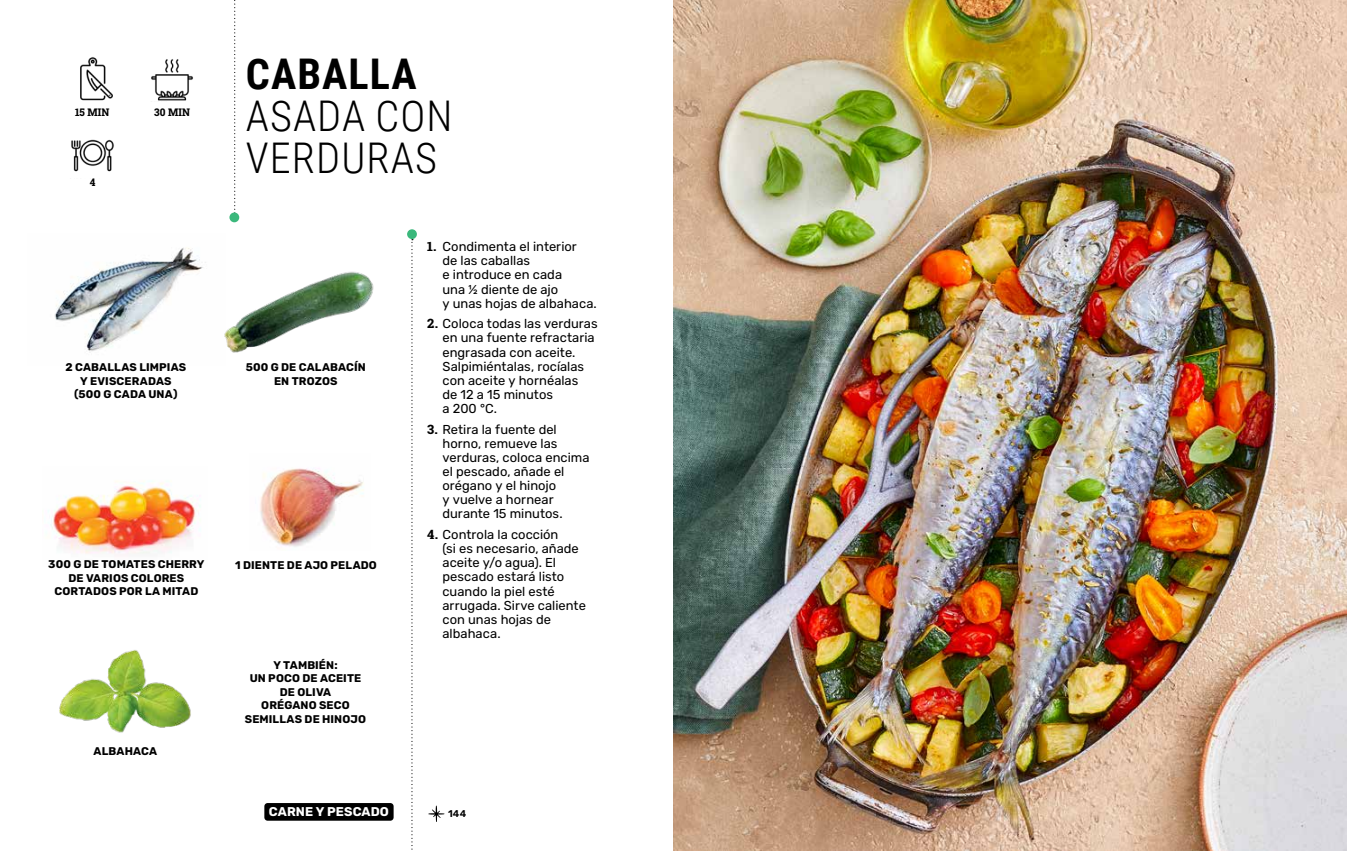
<style>
.page{position:relative;width:1347px;height:851px;background:#fff}
.page>*{position:absolute;margin:0;border:0;box-sizing:border-box;transform-origin:0 0}
.t1{font:300 42.25px/42.2px "Roboto Condensed";letter-spacing:.025em;color:#000}
.t2{font:700 42.25px "Roboto Condensed";letter-spacing:.025em;color:#000}
.t3{font:12.88px/14.1px "Rubik";color:#000}
.t4{font:700 12.75px "Rubik";letter-spacing:.005em;color:#fff}
.t5{font:700 11.12px/13.5px "Rubik";letter-spacing:.01em;color:#000;text-align:center}
.t6{font:800 10.62px "Roboto Slab";letter-spacing:.02em;color:#000;scale:.95 1}
.t7{font:600 9.75px "Rubik";color:#000}
.s1{font-family:"Roboto Slab";font-weight:800}
</style>
<div class="page">
<img style="left:54px;top:248px;width:152px;height:105px">
<img style="left:260px;top:468px;width:104px;height:79px">
<img style="left:59px;top:650px;width:132px;height:83px">
<img style="left:224px;top:271px;width:150px;height:82px">
<img style="left:48px;top:481px;width:153px;height:74px">
<svg style="left:234px;top:0;width:2px;height:210px"></svg>
<svg style="left:411px;top:239px;width:2px;height:611px"></svg>
<div style="left:229px;top:212px;width:10px;height:10px;background:#3bb87c;border-radius:50%"></div>
<div style="left:407px;top:229px;width:10px;height:10px;background:#3bb87c;border-radius:50%"></div>
<img style="left:673px;top:0;width:673px;height:850px">
<img style="left:71px;top:139px;width:43px;height:33px">
<img style="left:151px;top:59px;width:42px;height:42px">
<img style="left:80px;top:57px;width:33px;height:44px">
<svg style="left:428px;top:805px;width:16px;height:16px"></svg>
<div style="left:264px;top:802px;width:129px;height:18px;background:#000;border-radius:3px"></div>
<p class="t6" style="left:75px;top:105px;width:38px">15 MIN</p>
<p class="t6" style="left:154px;top:105px;width:39px">30 MIN</p>
<p class="t6" style="left:90px;top:174px;width:7px">4</p>
<h1 class="t2" style="left:246px;top:44px;width:172px">CABALLA</h1>
<h1 class="t1" style="left:246px;top:93px;width:208px">ASADA CON<br>VERDURAS</h1>
<p class="t5" style="left:65px;top:361px;width:122px">2 CABALLAS LIMPIAS<br>Y EVISCERADAS (500 G CADA UNA)</p>
<p class="t5" style="left:246px;top:361px;width:122px">500 G DE CALABACÍN<br>EN TROZOS</p>
<p class="t5" style="left:48px;top:558px;width:158px">300 G DE TOMATES CHERRY<br>DE VARIOS COLORES<br>CORTADOS POR LA MITAD</p>
<p class="t5" style="left:235px;top:558px;width:143px">1 DIENTE DE AJO PELADO</p>
<p class="t5" style="left:93px;top:744px;width:65px">ALBAHACA</p>
<p class="t5" style="left:245px;top:658px;width:123px">Y TAMBIÉN:<br>UN POCO DE ACEITE<br>DE OLIVA<br>ORÉGANO SECO<br>SEMILLAS DE HINOJO</p>
<p class="t3" style="left:442px;top:240px;width:156px;text-indent:-15px"><span class="s1">1.</span> Condimenta el interior<br>de las caballas<br>e introduce en cada<br>una ½ diente de ajo<br>y unas hojas de albahaca.</p>
<p class="t3" style="left:442px;top:317px;width:157px;text-indent:-15px"><span class="s1">2.</span> Coloca todas las verduras en una fuente refractaria engrasada con aceite.<br>Salpimiéntalas, rocíalas con aceite y hornéalas<br>de 12 a 15 minutos<br>a 200 °C.</p>
<p class="t3" style="left:442px;top:422px;width:148px;text-indent:-15px"><span class="s1">3.</span> Retira la fuente del horno, remueve las verduras, coloca encima el pescado, añade el orégano y el hinojo<br>y vuelve a hornear durante 15 minutos.</p>
<p class="t3" style="left:442px;top:528px;width:145px;text-indent:-15px"><span class="s1">4.</span> Controla la cocción<br>(si es necesario, añade aceite y/o agua). El pescado estará listo cuando la piel esté arrugada. Sirve caliente con unas hojas de albahaca.</p>
<p class="t4" style="left:269px;top:804px;width:122px">CARNE Y PESCADO</p>
<p class="t7" style="left:448px;top:808px;width:20px">144</p>
</div>
